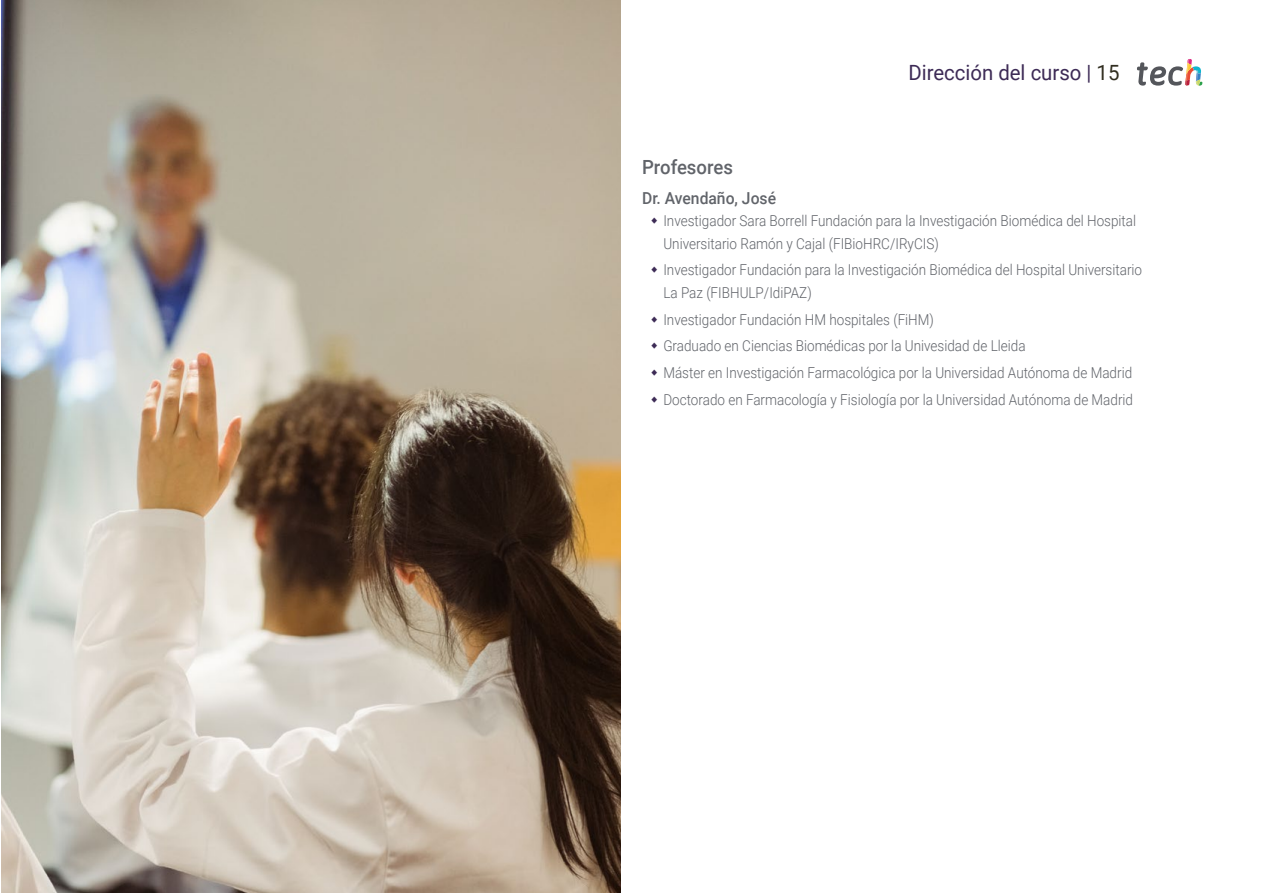
<style>
.page{position:relative;width:1263px;height:893px;background:#fff}
.page>*{position:absolute;margin:0;border:0;box-sizing:border-box;transform-origin:0 0}
.t1{font:21px "Roboto";color:#3d2b56}
.t2{font:500 19.5px "Roboto";color:#61646a;scale:.95 1}
.t3{font:500 16.5px "Roboto";color:#61646a;scale:.95 1}
.t4{font:300 15px/26.7px "Roboto";color:#61646a;scale:.9 1}
.s1{color:#312e20}
</style>
<div class="page">
<img style="left:1px;top:0;width:620px;height:893px">
<svg style="left:1137px;top:59px;width:65px;height:27px"></svg>
<h1 class="t1" style="left:908px;top:57px;width:213px">Dirección del curso | <span class="s1">15</span></h1>
<h2 class="t2" style="left:642px;top:154px;width:97px">Profesores</h2>
<p class="t3" style="left:642px;top:186px;width:143px">Dr. Avendaño, José</p>
<p class="t4" style="left:663px;top:209px;width:527px;line-height:22.5px">Investigador Sara Borrell Fundación para la Investigación Biomédica del Hospital<br>Universitario Ramón y Cajal (FIBioHRC/IRyCIS)</p>
<p class="t4" style="left:663px;top:258px;width:533px;line-height:22.5px">Investigador Fundación para la Investigación Biomédica del Hospital Universitario<br>La Paz (FIBHULP/IdiPAZ)</p>
<p class="t4" style="left:663px;top:305px;width:523px">Investigador Fundación HM hospitales (FiHM)<br>Graduado en Ciencias Biomédicas por la Univesidad de Lleida<br>Máster en Investigación Farmacológica por la Universidad Autónoma de Madrid Doctorado en Farmacología y Fisiología por la Universidad Autónoma de Madrid</p>
</div>
